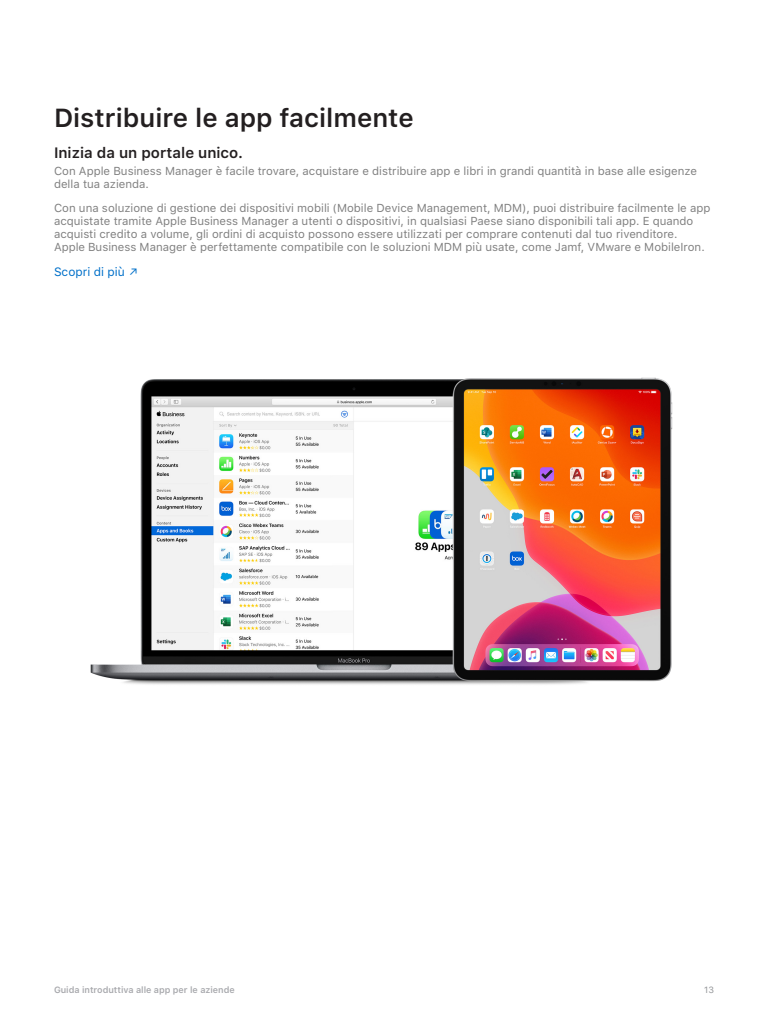
<style>
.page{position:relative;width:768px;height:1024px;background:#fff}
.page>*{position:absolute;margin:0;border:0;box-sizing:border-box;transform-origin:0 0}
.Page_Heading{font:600 26px "SF Pro Text";color:#231f20}
.Subheading{font:600 15px "SF Pro Text";color:#231f20}
.Body_Indent{font:12px "SF Pro Text";color:#0070c9}
.Page_Intro{font:11.5px/13px "SF Pro Text";color:#808080}
.Body{font:600 9px "SF Pro Text";color:#a8a9ad}
.sub_list{font:9px "SF Pro Text";color:#939598}
</style>
<div class="page">
<img style="left:90px;top:379px;width:356px;height:306px">
<img style="left:446px;top:377px;width:227px;height:308px">
<p class="Page_Heading" style="left:54px;top:99px;width:361px">Distribuire le app facilmente</p>
<p class="Subheading" style="left:54px;top:142px;width:191px">Inizia da un portale unico.</p>
<p class="Page_Intro" style="left:54px;top:165px;width:645px">Con Apple Business Manager è facile trovare, acquistare e distribuire app e libri in grandi quantità in base alle esigenze della tua azienda.</p>
<p class="Page_Intro" style="left:54px;top:202px;width:658px">Con una soluzione di gestione dei dispositivi mobili (Mobile Device Management, MDM), puoi distribuire facilmente le app acquistate tramite Apple Business Manager a utenti o dispositivi, in qualsiasi Paese siano disponibili tali app. E quando acquisti credito a volume, gli ordini di acquisto possono essere utilizzati per comprare contenuti dal tuo rivenditore.<br>Apple Business Manager è perfettamente compatibile con le soluzioni MDM più usate, come Jamf, VMware e MobileIron.</p>
<p class="Body_Indent" style="left:54px;top:263px;width:86px">Scopri di più ↗</p>
<p class="Body" style="left:54px;top:983px;width:182px">Guida introduttiva alle app per le aziende</p>
<p class="sub_list" style="left:704px;top:983px;width:11px">13</p>
</div>
